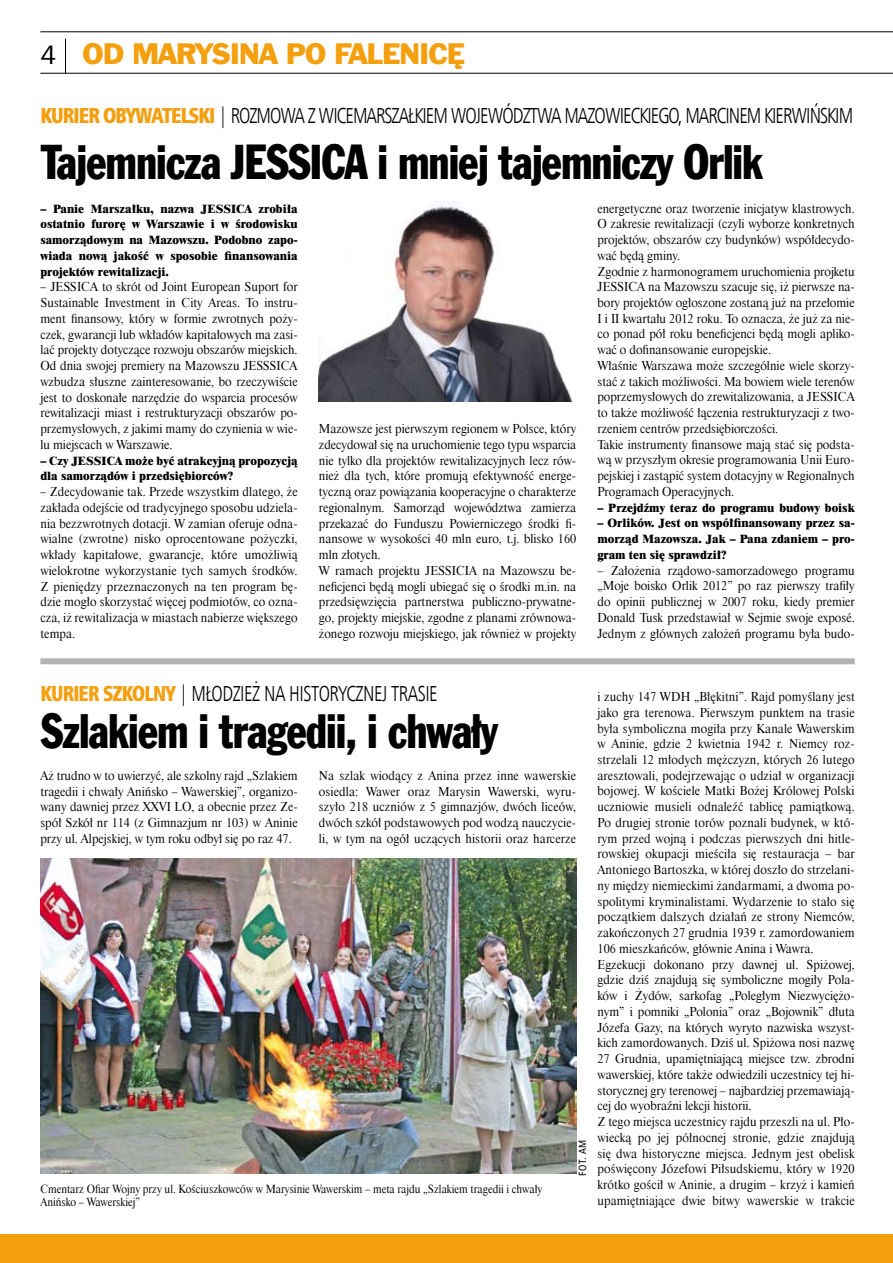
<style>
.page{position:relative;width:893px;height:1263px;background:#fff}
.page>*{position:absolute;margin:0;border:0;box-sizing:border-box;transform-origin:0 0}
.t1{font:48px "Frank Goth Cn EU";letter-spacing:-.025em;color:#000;scale:.9 1}
.t2{font:27px "Frank Goth EU";letter-spacing:-.025em;color:#f49f0e}
.t3{font:21.75px "Humnst 777 Lt Cn EU";letter-spacing:-.05em;color:#000;scale:.9 1}
.t4{font:21.75px "Humnst 777 Lt Cn EU";letter-spacing:-.05em;color:#000;scale:.88 1}
.t5{font:21.75px "Humnst 777 X Blk Cn EU";color:#f49f0e;scale:.88 1}
.t6{font:21.75px "Humnst 777 X Blk Cn EU";color:#f49f0e;scale:.9 1}
.t7{font:12.3px/15.8px "Dutch 801 Hd EU";color:#000;text-align:justify}
.t8{font:12.3px/15.8px "Dutch 801 X Bd EU";color:#000;text-align:justify}
.t9{font:11.25px/13.5px "Dutch 801 Hd EU";color:#000;scale:.94 1}
.t10{font:10.5px "Humnst 777 Cn EU";color:#000}
.s1{font-family:"Franklin Got URWTCE Boo";color:#000}
.s2{font-family:"Humnst 777 X Blk Cn EU";color:#f49f0e}
</style>
<div class="page">
<div style="left:0;top:1234px;width:893px;height:29px;background:#f49f0e"></div>
<hr style="left:40px;top:32px;width:853px;height:1px;background:#000">
<hr style="left:65px;top:39px;width:1px;height:35px;background:#000">
<hr style="left:40px;top:73px;width:853px;height:1px;background:#000">
<div style="left:40px;top:658px;width:815px;height:6px;background:#b1b3b4"></div>
<img style="left:319px;top:201px;width:254px;height:201px">
<img style="left:40px;top:858px;width:536px;height:315px">
<h2 class="t2" style="left:40px;top:38px;width:426px"><span class="s1">4</span> OD MARYSINA PO FALENICĘ</h2>
<h3 class="t6" style="left:40px;top:102px;width:24px">KURIER</h3>
<h3 class="t3" style="left:103px;top:102px;width:658px"><span class="s2">OBYWATELSKI</span> | ROZMOWA Z WIC EMARSZAŁKI EM WOJ EWÓDZTWA MAZOWI ECKI EGO, MARCIN</h3>
<h3 class="t3" style="left:739px;top:102px;width:128px">EM KI ERWI ŃSKI M</h3>
<h1 class="t1" style="left:40px;top:131px;width:805px">Tajemnicza JESSICA i mniej tajemniczy Orlik</h1>
<p class="t8" style="left:40px;top:201px;width:259px">– Panie Marszałku, nazwa JESSICA zrobiła ostatnio furorę w Warszawie i w środowisku samorządowym na Mazowszu. Podobno zapo&shy;wiada nową jakość w sposobie finansowania projektów rewitalizacji.</p>
<p class="t7" style="left:40px;top:280px;width:259px">– JESSICA to skrót od Joint European Suport for Sustainable Investment in City Areas. To instru&shy;ment finansowy, który w formie zwrotnych poży&shy;czek, gwarancji lub wkładów kapitałowych ma zasi&shy;lać projekty dotyczące rozwoju obszarów miejskich.<br>Od dnia swojej premiery na Mazowszu JESSSICA wzbudza słuszne zainteresowanie, bo rzeczywiście jest to doskonałe narzędzie do wsparcia procesów rewitalizacji miast i restrukturyzacji obszarów po&shy;przemysłowych, z jakimi mamy do czynienia w wie&shy;lu miejscach w Warszawie.</p>
<p class="t8" style="left:40px;top:453px;width:259px">– Czy JESSICA może być atrakcyjną propozycją dla samorządów i przedsiębiorców?</p>
<p class="t7" style="left:40px;top:484px;width:259px">– Zdecydowanie tak. Przede wszystkim dlatego, że zakłada odejście od tradycyjnego sposobu udziela&shy;nia bezzwrotnych dotacji. W zamian oferuje odna&shy;wialne (zwrotne) nisko oprocentowane pożyczki, wkłady kapitałowe, gwarancje, które umożliwią wielokrotne wykorzystanie tych samych środków.<br>Z pieniędzy przeznaczonych na ten program bę&shy;dzie mogło skorzystać więcej podmiotów, co ozna&shy;cza, iż rewitalizacja w miastach nabierze większego tempa.</p>
<p class="t7" style="left:319px;top:421px;width:259px;text-align:left">Mazowsze jest pierwszym regionem w Polsce, który zdecydował się na uruchomienie tego typu wsparcia nie tylko dla projektów rewitalizacyjnych lecz rów&shy;nież dla tych, które promują efektywność energe&shy;tyczną oraz powiązania kooperacyjne o charakterze regionalnym. Samorząd województwa zamierza przekazać do Funduszu Powierniczego środki fi&shy;nansowe w wysokości 40 mln euro, t.j. blisko 160 mln złotych.<br>W ramach projektu JESSICIA na Mazowszu be&shy;neficjenci będą mogli ubiegać się o środki m.in. na przedsięwzięcia partnerstwa publiczno-prywatne&shy;go, projekty miejskie, zgodne z planami zrównowa&shy;żonego rozwoju miejskiego, jak również w projekty</p>
<p class="t7" style="left:597px;top:201px;width:259px;text-align:left">energetyczne oraz tworzenie inicjatyw klastrowych.<br>O zakresie rewitalizacji (czyli wyborze konkretnych projektów, obszarów czy budynków) współdecydo&shy;wać będą gminy.<br>Zgodnie z harmonogramem uruchomienia projketu JESSICA na Mazowszu szacuje się, iż pierwsze na&shy;bory projektów ogłoszone zostaną już na przełomie I i II kwartału 2012 roku. To oznacza, że już za nie&shy;co ponad pół roku beneficjenci będą mogli apliko&shy;wać o dofinansowanie europejskie.<br>Właśnie Warszawa może szczególnie wiele skorzy&shy;stać z takich możliwości. Ma bowiem wiele terenów poprzemysłowych do zrewitalizowania, a JESSICA to także możliwość łączenia restrukturyzacji z two&shy;rzeniem centrów przedsiębiorczości.<br>Takie instrumenty finansowe mają stać się podsta&shy;wą w przyszłym okresie programowania Unii Euro&shy;pejskiej i zastąpić system dotacyjny w Regionalnych Programach Operacyjnych.</p>
<p class="t8" style="left:597px;top:500px;width:259px">– Przejdźmy teraz do programu budowy boisk</p>
<p class="t8" style="left:597px;top:516px;width:259px">– Orlików. Jest on współfinansowany przez sa&shy;morząd Mazowsza. Jak – Pana zdaniem – pro&shy;gram ten się sprawdził?</p>
<p class="t7" style="left:597px;top:563px;width:259px">– Założenia rządowo-samorzadowego programu „Moje boisko Orlik 2012” po raz pierwszy trafiły do opinii publicznej w 2007 roku, kiedy premier Donald Tusk przedstawiał w Sejmie swoje exposé.<br>Jednym z głównych założeń programu była budo-</p>
<h3 class="t5" style="left:40px;top:680px;width:24px">KURIER</h3>
<h3 class="t4" style="left:103px;top:680px;width:233px"><span class="s2">SZKOLNY</span> | M ŁODZI EŻ NA HISTOR</h3>
<h3 class="t3" style="left:338px;top:680px;width:68px">YCZNEJ TRASI</h3>
<h3 class="t3" style="left:429px;top:680px;width:11px">E</h3>
<h1 class="t1" style="left:40px;top:700px;width:511px">Szlakiem i tragedii, i chwały</h1>
<p class="t7" style="left:40px;top:768px;width:259px">Aż trudno w to uwierzyć, ale szkolny rajd „Szlakiem tragedii i chwały Anińsko – Wawerskiej”, organizo&shy;wany dawniej przez XXVI LO, a obecnie przez Ze&shy;spół Szkół nr 114 (z Gimnazjum nr 103) w Aninie przy ul. Alpejskiej, w tym roku odbył się po raz 47.</p>
<p class="t7" style="left:319px;top:768px;width:259px">Na szlak wiodący z Anina przez inne wawerskie osiedla: Wawer oraz Marysin Wawerski, wyru&shy;szyło 218 uczniów z 5 gimnazjów, dwóch liceów, dwóch szkół podstawowych pod wodzą nauczycie&shy;li, w tym na ogół uczących historii oraz harcerze</p>
<p class="t9" style="left:40px;top:1182px;width:535px">Cmentarz Ofiar Wojny przy ul. Kościuszkowców w Marysinie Wawerskim – meta rajdu „Szlakiem tragedii i chwały<br>Anińsko – Wawerskiej”</p>
<p class="t10" style="left:576px;top:1176px;width:38px;rotate:-90deg">fot. am</p>
<p class="t7" style="left:597px;top:689px;width:259px;text-align:left">i zuchy 147 WDH „Błękitni”. Rajd pomyślany jest jako gra terenowa. Pierwszym punktem na trasie była symboliczna mogiła przy Kanale Wawerskim w Aninie, gdzie 2 kwietnia 1942 r. Niemcy roz&shy;strzelali 12 młodych mężczyzn, których 26 lutego aresztowali, podejrzewając o udział w organizacji bojowej. W kościele Matki Bożej Królowej Polski uczniowie musieli odnaleźć tablicę pamiątkową.<br>Po drugiej stronie torów poznali budynek, w któ&shy;rym przed wojną i podczas pierwszych dni hitle&shy;rowskiej okupacji mieściła się restauracja – bar Antoniego Bartoszka, w której doszło do strzelani&shy;ny między niemieckimi żandarmami, a dwoma po&shy;spolitymi kryminalistami. Wydarzenie to stało się początkiem dalszych działań ze strony Niemców, zakończonych 27 grudnia 1939 r. zamordowaniem 106 mieszkańców, głównie Anina i Wawra.<br>Egzekucji dokonano przy dawnej ul. Spiżowej, gdzie dziś znajdują się symboliczne mogiły Pola&shy;ków i Żydów, sarkofag „Poległym Niezwyciężo&shy;nym” i pomniki „Polonia” oraz „Bojownik” dłuta Józefa Gazy, na których wyryto nazwiska wszyst&shy;kich zamordowanych. Dziś ul. Spiżowa nosi nazwę 27 Grudnia, upamiętniającą miejsce tzw. zbrodni wawerskiej, które także odwiedzili uczestnicy tej hi&shy;storycznej gry terenowej – najbardziej przemawiają&shy;cej do wyobraźni lekcji historii.<br>Z tego miejsca uczestnicy rajdu przeszli na ul. Pło&shy;wiecką po jej północnej stronie, gdzie znajdują się dwa historyczne miejsca. Jednym jest obelisk poświęcony Józefowi Piłsudskiemu, który w 1920 krótko gościł w Aninie, a drugim – krzyż i kamień upamiętniające dwie bitwy wawerskie w trakcie</p>
</div>
